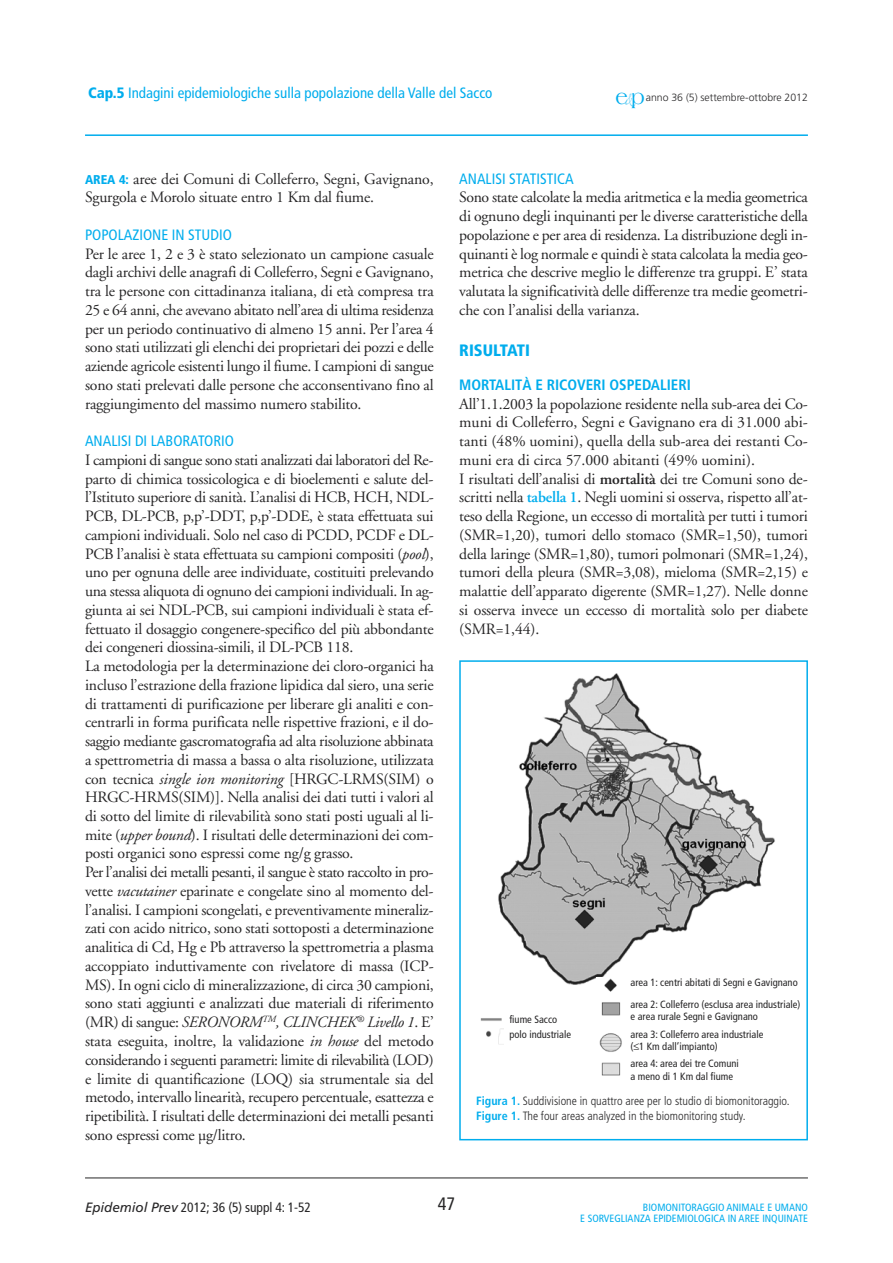
<style>
.page{position:relative;width:893px;height:1263px;background:#fff}
.page>*{position:absolute;margin:0;border:0;box-sizing:border-box;transform-origin:0 0}
.t1{font:condensed 18px "Frutiger";color:#272627}
.t2{font:900 condensed 16.5px "Frutiger";color:#00aded}
.t3{font:15.75px/18.8px "Adobe Garamond";letter-spacing:-.015em;color:#272627}
.t4{font:condensed 15px "Frutiger";color:#00aded}
.t5{font:700 condensed 15px "Frutiger";color:#00aded}
.t6{font:condensed 13.5px "Frutiger";letter-spacing:-.005em;color:#272627}
.t7{font:300 condensed 12px/15px "Frutiger";color:#272627}
.t8{font:condensed 10.5px/15px "Frutiger";color:#272627}
.t9{font:condensed 10.5px/10.5px "Frutiger";color:#00aded;text-align:right}
.t10{font:300 10.5px "Frutiger";color:#272627}
.s1{font-weight:900}
.s2{font-family:"Americana";font-weight:400;font-size:21.3px;color:#00aded}
.s3{font-family:"Demian LT";font-weight:400;font-size:15px;color:#66cef4}
.s4{font-family:"Frutiger";font-weight:900;font-stretch:condensed;font-size:12.75px;color:#00aded}
.s5{font-style:italic}
.s6{font-weight:600}
.s7{font-weight:600;color:#00aded}
.s8{font-weight:700;color:#00aded}
.s9{font-style:italic;font-stretch:normal}
</style>
<div class="page">
<div style="left:459px;top:660px;width:349px;height:480px;border:2px solid #00aded"></div>
<hr style="left:85px;top:1178px;width:723px;height:1px;background:#272627">
<hr style="left:85px;top:134px;width:723px;height:2px;background:#00aded">
<img style="left:498px;top:673px;width:277px;height:312px">
<img style="left:480px;top:1018px;width:23px;height:27px">
<img style="left:597px;top:978px;width:27px;height:38px">
<svg style="left:597px;top:1000px;width:27px;height:1px"></svg>
<img style="left:599px;top:1033px;width:23px;height:43px">
<p class="t4" style="left:88px;top:87px;width:406px"><span class="s1">Cap.5</span> Indagini epidemiologiche sulla popolazione della Valle del Sacco</p>
<p class="t10" style="left:616px;top:93px;width:194px"><span class="s2">e</span><span class="s3">&amp;</span><span class="s2">p</span>anno 36 (5) settembre-ottobre 2012</p>
<p class="t3" style="left:85px;top:171px;width:350px"><span class="s4">AREA 4:</span> aree dei Comuni di Colleferro, Segni, Gavignano,<br>Sgurgola e Morolo situate entro 1 Km dal fiume.</p>
<p class="t4" style="left:85px;top:229px;width:148px">POPOLAZIONE IN STUDIO</p>
<p class="t3" style="left:85px;top:246px;width:350px;text-align:justify">Per le aree 1, 2 e 3 è stato selezionato un campione casuale dagli archivi delle anagrafi di Colleferro, Segni e Gavignano, tra le persone con cittadinanza italiana, di età compresa tra 25 e 64 anni, che avevano abitato nell’area di ultima residenza per un periodo continuativo di almeno 15 anni. Per l’area 4 sono stati utilizzati gli elenchi dei proprietari dei pozzi e delle aziende agricole esistenti lungo il fiume. I campioni di sangue sono stati prelevati dalle persone che acconsentivano fino al raggiungimento del massimo numero stabilito.</p>
<p class="t4" style="left:85px;top:435px;width:150px">ANALISI DI LABORATORIO</p>
<p class="t3" style="left:85px;top:452px;width:350px">I campioni di sangue sono stati analizzati dai laboratori del Re&shy;parto di chimica tossicologica e di bioelementi e salute del&shy;l’Istituto superiore di sanità. L’analisi di HCB, HCH, NDL-PCB, DL-PCB, p,p’-DDT, p,p’-DDE, è stata effettuata sui campioni individuali. Solo nel caso di PCDD, PCDF e DL-PCB l’analisi è stata effettuata su campioni compositi (<span class="s5">pool</span>), uno per ognuna delle aree individuate, costituiti prelevando una stessa aliquota di ognuno dei campioni individuali. In ag&shy;giunta ai sei NDL-PCB, sui campioni individuali è stata ef&shy;fettuato il dosaggio congenere-specifico del più abbondante dei congeneri diossina-simili, il DL-PCB 118.<br>La metodologia per la determinazione dei cloro-organici ha incluso l’estrazione della frazione lipidica dal siero, una serie di trattamenti di purificazione per liberare gli analiti e con&shy;centrarli in forma purificata nelle rispettive frazioni, e il do&shy;saggio mediante gascromatografia ad alta risoluzione abbinata a spettrometria di massa a bassa o alta risoluzione, utilizzata con tecnica <span class="s5">single ion monitoring</span> [HRGC-LRMS(SIM) o HRGC-HRMS(SIM)]. Nella analisi dei dati tutti i valori al di sotto del limite di rilevabilità sono stati posti uguali al li&shy;mite (<span class="s5">upper bound</span>). I risultati delle determinazioni dei com&shy;posti organici sono espressi come ng/g grasso.<br>Per l’analisi dei metalli pesanti, il sangue è stato raccolto in pro&shy;vette <span class="s5">vacutainer</span> eparinate e congelate sino al momento del&shy;l’analisi. I campioni scongelati, e preventivamente mineraliz&shy;zati con acido nitrico, sono stati sottoposti a determinazione analitica di Cd, Hg e Pb attraverso la spettrometria a plasma accoppiato induttivamente con rivelatore di massa (ICP-MS). In ogni ciclo di mineralizzazione, di circa 30 campioni, sono stati aggiunti e analizzati due materiali di riferimento (MR) di sangue: <span class="s5">SERONORM</span><sup>TM</sup><span class="s5">, CLINCHEK</span><sup>®</sup> <span class="s5">Livello 1</span>. E’ stata eseguita, inoltre, la validazione <span class="s5">in house</span> del metodo considerando i seguenti parametri: limite di rilevabilità (LOD) e limite di quantificazione (LOQ) sia strumentale sia del metodo, intervallo linearità, recupero percentuale, esattezza e ripetibilità. I risultati delle determinazioni dei metalli pesanti sono espressi come µg/litro.</p>
<p class="t4" style="left:459px;top:172px;width:116px">ANALISI STATISTICA</p>
<p class="t3" style="left:459px;top:189px;width:350px;text-align:justify">Sono state calcolate la media aritmetica e la media geometrica di ognuno degli inquinanti per le diverse caratteristiche della popolazione e per area di residenza. La distribuzione degli in&shy;quinanti è log normale e quindi è stata calcolata la media geo&shy;metrica che descrive meglio le differenze tra gruppi. E’ stata valutata la significatività delle differenze tra medie geometri&shy;che con l’analisi della varianza.</p>
<p class="t2" style="left:459px;top:344px;width:72px">RISULTATI</p>
<p class="t5" style="left:459px;top:379px;width:233px">MORTALITÀ E RICOVERI OSPEDALIERI</p>
<p class="t3" style="left:459px;top:396px;width:350px">All’1.1.2003 la popolazione residente nella sub-area dei Co&shy;muni di Colleferro, Segni e Gavignano era di 31.000 abi&shy;tanti (48% uomini), quella della sub-area dei restanti Co&shy;muni era di circa 57.000 abitanti (49% uomini).<br>I risultati dell’analisi di <span class="s6">mortalità</span> dei tre Comuni sono de&shy;scritti nella <span class="s7">tabella 1</span>. Negli uomini si osserva, rispetto all’at&shy;teso della Regione, un eccesso di mortalità per tutti i tumori (SMR=1,20), tumori dello stomaco (SMR=1,50), tumori della laringe (SMR=1,80), tumori polmonari (SMR=1,24), tumori della pleura (SMR=3,08), mieloma (SMR=2,15) e malattie dell’apparato digerente (SMR=1,27). Nelle donne si osserva invece un eccesso di mortalità solo per diabete (SMR=1,44).</p>
<p class="t8" style="left:509px;top:1013px;width:63px">fiume Sacco polo industriale</p>
<p class="t8" style="left:631px;top:971px;width:171px;line-height:22.2px">area 1: centri abitati di Segni e Gavignano area 2: Colleferro (esclusa area industriale)</p>
<p class="t8" style="left:631px;top:1008px;width:134px;line-height:17.4px">e area rurale Segni e Gavignano area 3: Colleferro area industriale</p>
<p class="t8" style="left:631px;top:1039px;width:110px;line-height:17px">(≤1 Km dall’impianto)<br>area 4: area dei tre Comuni</p>
<p class="t8" style="left:631px;top:1070px;width:104px">a meno di 1 Km dal fiume</p>
<p class="t7" style="left:476px;top:1094px;width:315px"><span class="s8">Figura 1.</span> Suddivisione in quattro aree per lo studio di biomonitoraggio.<br><span class="s8">Figure 1.</span> The four areas analyzed in the biomonitoring study.</p>
<p class="t6" style="left:85px;top:1202px;width:227px"><span class="s9">Epidemiol Prev</span> 2012; 36 (5) suppl 4: 1-52</p>
<p class="t1" style="left:438px;top:1197px;width:19px">47</p>
<p class="t9" style="left:580px;top:1203px;width:229px">BIOMONITORAGGIO ANIMALE E UMANO<br>E SORVEGLIANZA EPIDEMIOLOGICA IN AREE INQUINATE</p>
</div>
